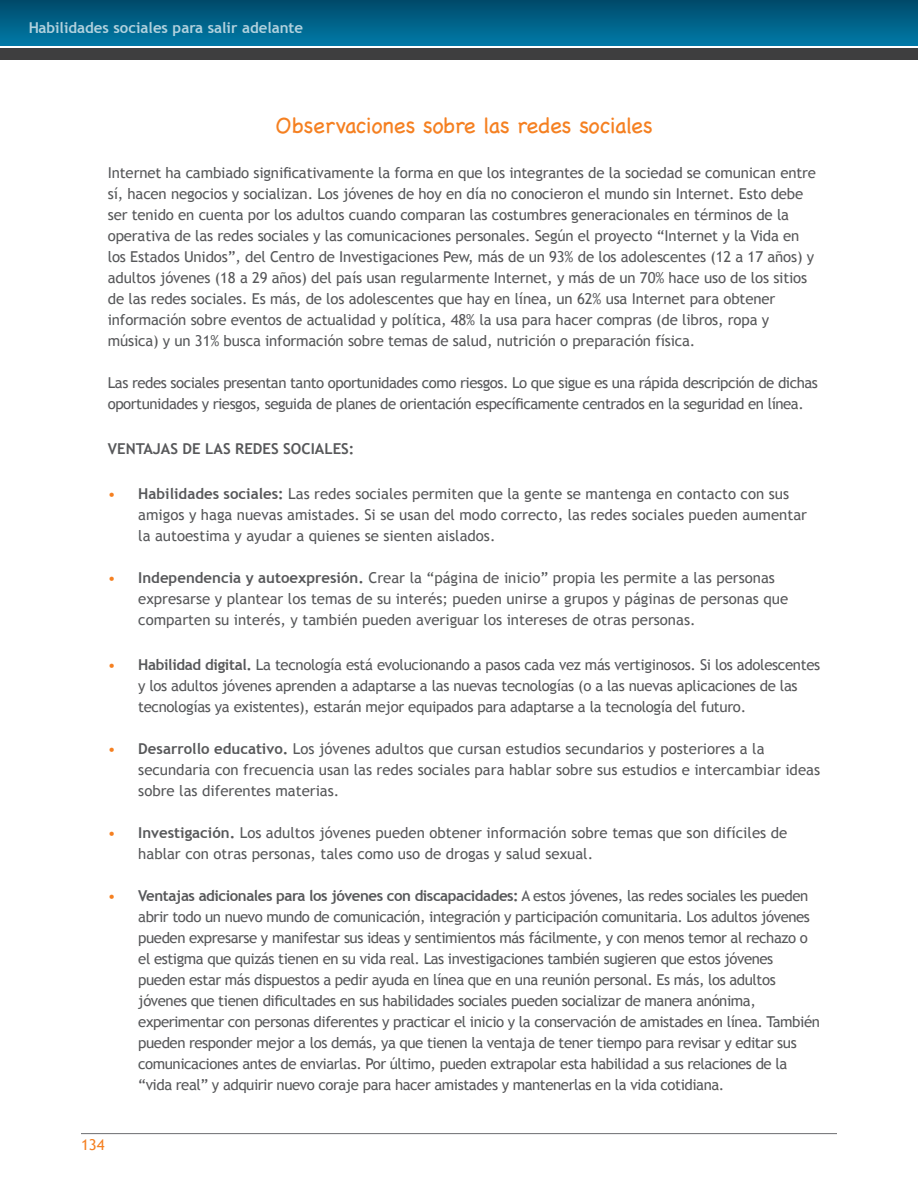
<style>
.page{position:relative;width:918px;height:1188px;background:#fff}
.page>*{position:absolute;margin:0;border:0;box-sizing:border-box;transform-origin:0 0}
.t1{font:22.5px "Chalkboard";letter-spacing:-.02em;color:#f58021}
.body_copy{font:15px/21px "Trebuchet MS";letter-spacing:-.01em;color:#57585a}
.body_copy-2{font:15px/21px "Trebuchet MS";letter-spacing:-.03em;color:#57585a}
.t2{font:700 15px "Trebuchet MS";color:#fff}
.t3{font:700 15px "Trebuchet MS";color:#57585a}
.t4{font:15px "Trebuchet MS";color:#f58021}
.s1{color:#f58021}
.s2{font-weight:700}
</style>
<div class="page">
<div style="left:0;top:0;width:918px;height:46px;background:linear-gradient(to bottom,#004a6a,#0079a7)"></div>
<div style="left:0;top:48px;width:918px;height:12px;background:#3e3e3f"></div>
<hr style="left:81px;top:1133px;width:756px;height:1px;background:#6c6d70">
<p class="t2" style="left:28px;top:18px;width:277px">Habilidades sociales para salir adelante</p>
<h1 class="t1" style="left:276px;top:112px;width:379px">Observaciones sobre las redes sociales</h1>
<p class="body_copy" style="left:108px;top:162px;width:710px">Internet ha cambiado significativamente la forma en que los integrantes de la sociedad se comunican entre sí, hacen negocios y socializan. Los jóvenes de hoy en día no conocieron el mundo sin Internet. Esto debe ser tenido en cuenta por los adultos cuando comparan las costumbres generacionales en términos de la operativa de las redes sociales y las comunicaciones personales. Según el proyecto “Internet y la Vida en los Estados Unidos”, del Centro de Investigaciones Pew, más de un 93% de los adolescentes (12 a 17 años) y adultos jóvenes (18 a 29 años) del país usan regularmente Internet, y más de un 70% hace uso de los sitios de las redes sociales. Es más, de los adolescentes que hay en línea, un 62% usa Internet para obtener información sobre eventos de actualidad y política, 48% la usa para hacer compras (de libros, ropa y música) y un 31% busca información sobre temas de salud, nutrición o preparación física.</p>
<p class="body_copy-2" style="left:108px;top:372px;width:712px">Las redes sociales presentan tanto oportunidades como riesgos. Lo que sigue es una rápida descripción de dichas oportunidades y riesgos, seguida de planes de orientación específicamente centrados en la seguridad en línea.</p>
<h4 class="t3" style="left:108px;top:439px;width:248px">VENTAJAS DE LAS REDES SOCIALES:</h4>
<p class="body_copy" style="left:138px;top:483px;width:670px;text-indent:-30px"><span class="s1">•</span> <span class="s2">Habilidades sociales:</span> Las redes sociales permiten que la gente se mantenga en contacto con sus amigos y haga nuevas amistades. Si se usan del modo correcto, las redes sociales pueden aumentar la autoestima y ayudar a quienes se sienten aislados.</p>
<p class="body_copy" style="left:138px;top:567px;width:651px;text-indent:-30px"><span class="s1">•</span> <span class="s2">Independencia y autoexpresión.</span> Crear la “página de inicio” propia les permite a las personas expresarse y plantear los temas de su interés; pueden unirse a grupos y páginas de personas que comparten su interés, y también pueden averiguar los intereses de otras personas.</p>
<p class="body_copy" style="left:138px;top:654px;width:684px;text-indent:-30px"><span class="s1">•</span> <span class="s2">Habilidad digital.</span> La tecnología está evolucionando a pasos cada vez más vertiginosos. Si los adolescentes y los adultos jóvenes aprenden a adaptarse a las nuevas tecnologías (o a las nuevas aplicaciones de las tecnologías ya existentes), estarán mejor equipados para adaptarse a la tecnología del futuro.</p>
<p class="body_copy" style="left:138px;top:738px;width:683px;text-indent:-30px"><span class="s1">•</span> <span class="s2">Desarrollo educativo.</span> Los jóvenes adultos que cursan estudios secundarios y posteriores a la secundaria con frecuencia usan las redes sociales para hablar sobre sus estudios e intercambiar ideas sobre las diferentes materias.</p>
<p class="body_copy" style="left:138px;top:822px;width:651px;text-indent:-30px"><span class="s1">•</span> <span class="s2">Investigación.</span> Los adultos jóvenes pueden obtener información sobre temas que son difíciles de hablar con otras personas, tales como uso de drogas y salud sexual.</p>
<p class="body_copy-2" style="left:138px;top:885px;width:683px;text-indent:-30px"><span class="s1">•</span> <span class="s2">Ventajas adicionales para los jóvenes con discapacidades:</span> A estos jóvenes, las redes sociales les pueden abrir todo un nuevo mundo de comunicación, integración y participación comunitaria. Los adultos jóvenes pueden expresarse y manifestar sus ideas y sentimientos más fácilmente, y con menos temor al rechazo o el estigma que quizás tienen en su vida real. Las investigaciones también sugieren que estos jóvenes pueden estar más dispuestos a pedir ayuda en línea que en una reunión personal. Es más, los adultos jóvenes que tienen dificultades en sus habilidades sociales pueden socializar de manera anónima, experimentar con personas diferentes y practicar el inicio y la conservación de amistades en línea. También pueden responder mejor a los demás, ya que tienen la ventaja de tener tiempo para revisar y editar sus comunicaciones antes de enviarlas. Por último, pueden extrapolar esta habilidad a sus relaciones de la “vida real” y adquirir nuevo coraje para hacer amistades y mantenerlas en la vida cotidiana.</p>
<p class="t4" style="left:81px;top:1136px;width:25px">134</p>
</div>
